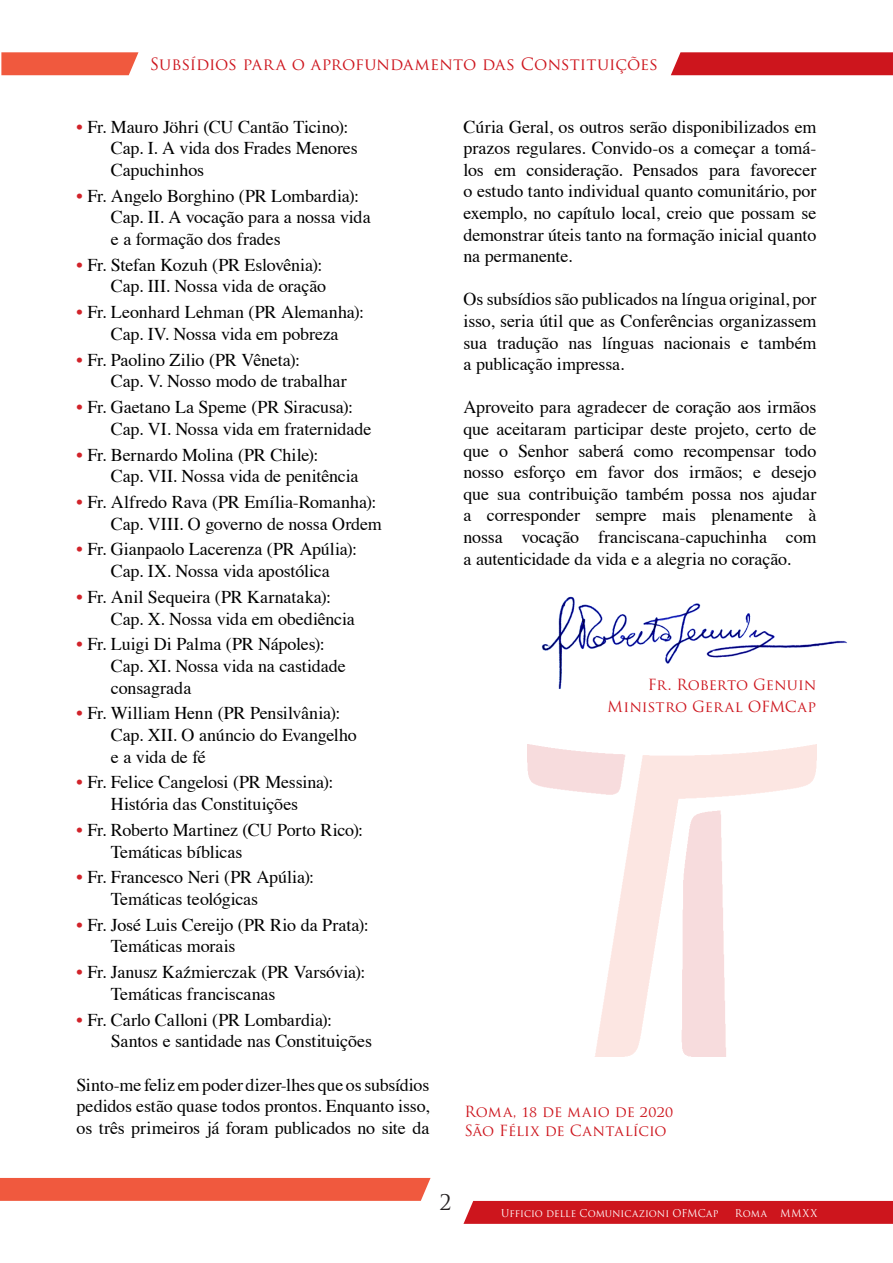
<style>
.page{position:relative;width:893px;height:1263px;background:#fff}
.page>*{position:absolute;margin:0;border:0;box-sizing:border-box;transform-origin:0 0}
.t1{font:21px "Trajan Pro";color:#231f20}
.tekst{font:18px/21.6px "Times";letter-spacing:-.01em;color:#000}
.t2{font:16.5px "Trajan Pro";color:#cd151d}
.t3{font:15px "Trajan Pro";color:#cd151d}
.t4{font:10.5px "Trajan Pro";letter-spacing:.005em;color:#fff;scale:.95 1}
.t5{font:10.5px "Trajan Pro";letter-spacing:.075em;color:#fff;scale:.95 1}
.s1{color:#d1232a}
</style>
<div class="page">
<div style="left:0;top:1178px;width:431px;height:23px;background:#f0593e"></div>
<div style="left:463px;top:1201px;width:430px;height:23px;background:#cd151d"></div>
<svg style="left:1px;top:52px;width:137px;height:23px"></svg>
<div style="left:671px;top:52px;width:222px;height:23px;background:#cd151d"></div>
<img style="left:527px;top:744px;width:289px;height:312px">
<img style="left:541px;top:596px;width:306px;height:93px">
<p class="t2" style="left:150px;top:54px;width:510px">Subsídios para o aprofundamento das Constituições</p>
<p class="tekst" style="left:111px;top:114px;width:248px;text-indent:-34px"><span class="s1">•</span> Fr. Mauro Jöhri (CU Cantão Ticino):<br>Cap. I. A vida dos Frades Menores<br>Capuchinhos</p>
<p class="tekst" style="left:111px;top:183px;width:261px;text-indent:-34px"><span class="s1">•</span> Fr. Angelo Borghino (PR Lombardia):<br>Cap. II. A vocação para a nossa vida e a formação dos frades</p>
<p class="tekst" style="left:77px;top:252px;width:251px;text-align:right"><span class="s1">•</span> Fr. Stefan Kozuh (PR Eslovênia):<br>Cap. III. Nossa vida de oração</p>
<p class="tekst" style="left:77px;top:300px;width:289px;text-align:center"><span class="s1">•</span> Fr. Leonhard Lehman (PR Alemanha):<br>Cap. IV. Nossa vida em pobreza</p>
<p class="tekst" style="left:111px;top:347px;width:237px;text-indent:-34px"><span class="s1">•</span> Fr. Paolino Zilio (PR Vêneta):<br>Cap. V. Nosso modo de trabalhar</p>
<p class="tekst" style="left:111px;top:395px;width:262px;text-indent:-34px"><span class="s1">•</span> Fr. Gaetano La Speme (PR Siracusa):<br>Cap. VI. Nossa vida em fraternidade</p>
<p class="tekst" style="left:111px;top:442px;width:249px;text-indent:-34px"><span class="s1">•</span> Fr. Bernardo Molina (PR Chile):<br>Cap. VII. Nossa vida de penitência</p>
<p class="tekst" style="left:111px;top:490px;width:272px;text-indent:-34px"><span class="s1">•</span> Fr. Alfredo Rava (PR Emília-Romanha):<br>Cap. VIII. O governo de nossa Ordem</p>
<p class="tekst" style="left:77px;top:537px;width:282px;text-align:center"><span class="s1">•</span> Fr. Gianpaolo Lacerenza (PR Apúlia):<br>Cap. IX. Nossa vida apostólica</p>
<p class="tekst" style="left:111px;top:584px;width:245px;text-indent:-34px"><span class="s1">•</span> Fr. Anil Sequeira (PR Karnataka):<br>Cap. X. Nossa vida em obediência</p>
<p class="tekst" style="left:111px;top:632px;width:236px;text-indent:-34px"><span class="s1">•</span> Fr. Luigi Di Palma (PR Nápoles):<br>Cap. XI. Nossa vida na castidade consagrada</p>
<p class="tekst" style="left:111px;top:701px;width:248px;text-indent:-34px"><span class="s1">•</span> Fr. William Henn (PR Pensilvânia):<br>Cap. XII. O anúncio do Evangelho e a vida de fé</p>
<p class="tekst" style="left:77px;top:770px;width:259px;text-align:center"><span class="s1">•</span> Fr. Felice Cangelosi (PR Messina):<br>História das Constituições</p>
<p class="tekst" style="left:111px;top:817px;width:254px;text-indent:-34px"><span class="s1">•</span> Fr. Roberto Martinez (CU Porto Rico):<br>Temáticas bíblicas</p>
<p class="tekst" style="left:111px;top:865px;width:205px;text-indent:-34px"><span class="s1">•</span> Fr. Francesco Neri (PR Apúlia):<br>Temáticas teológicas</p>
<p class="tekst" style="left:111px;top:912px;width:259px;text-indent:-34px"><span class="s1">•</span> Fr. José Luis Cereijo (PR Rio da Prata):<br>Temáticas morais</p>
<p class="tekst" style="left:111px;top:960px;width:256px;text-indent:-34px"><span class="s1">•</span> Fr. Janusz Kaźmierczak (PR Varsóvia):<br>Temáticas franciscanas</p>
<p class="tekst" style="left:111px;top:1007px;width:263px;text-indent:-34px"><span class="s1">•</span> Fr. Carlo Calloni (PR Lombardia):<br>Santos e santidade nas Constituições</p>
<p class="tekst" style="left:77px;top:1072px;width:354px;text-align:justify">Sinto-me feliz em poder dizer-lhes que os subsídios pedidos estão quase todos prontos. Enquanto isso, os três primeiros já foram publicados no site da</p>
<p class="tekst" style="left:463px;top:114px;width:354px;text-align:justify">Cúria Geral, os outros serão disponibilizados em prazos regulares. Convido-os a começar a tomá&shy;los em consideração. Pensados para favorecer o estudo tanto individual quanto comunitário, por exemplo, no capítulo local, creio que possam se demonstrar úteis tanto na formação inicial quanto na permanente.</p>
<p class="tekst" style="left:463px;top:287px;width:354px;text-align:justify">Os subsídios são publicados na língua original, por isso, seria útil que as Conferências organizassem sua tradução nas línguas nacionais e também a publicação impressa.</p>
<p class="tekst" style="left:463px;top:395px;width:354px;text-align:justify">Aproveito para agradecer de coração aos irmãos que aceitaram participar deste projeto, certo de que o Senhor saberá como recompensar todo nosso esforço em favor dos irmãos; e desejo que sua contribuição também possa nos ajudar a corresponder sempre mais plenamente à nossa vocação franciscana-capuchinha com a autenticidade da vida e a alegria no coração.</p>
<p class="t3" style="left:648px;top:675px;width:170px">Fr. Roberto Genuin</p>
<p class="t3" style="left:607px;top:697px;width:211px">Ministro Geral OFMCap</p>
<p class="t3" style="left:464px;top:1102px;width:210px">Roma, 18 de maio de 2020</p>
<p class="t3" style="left:464px;top:1121px;width:204px">São Félix de Cantalício</p>
<p class="t1" style="left:439px;top:1189px;width:13px">2</p>
<p class="t4" style="left:501px;top:1206px;width:231px">Ufficio delle Comunicazioni OFMCap</p>
<p class="t5" style="left:735px;top:1206px;width:88px">Roma MMXX</p>
</div>
